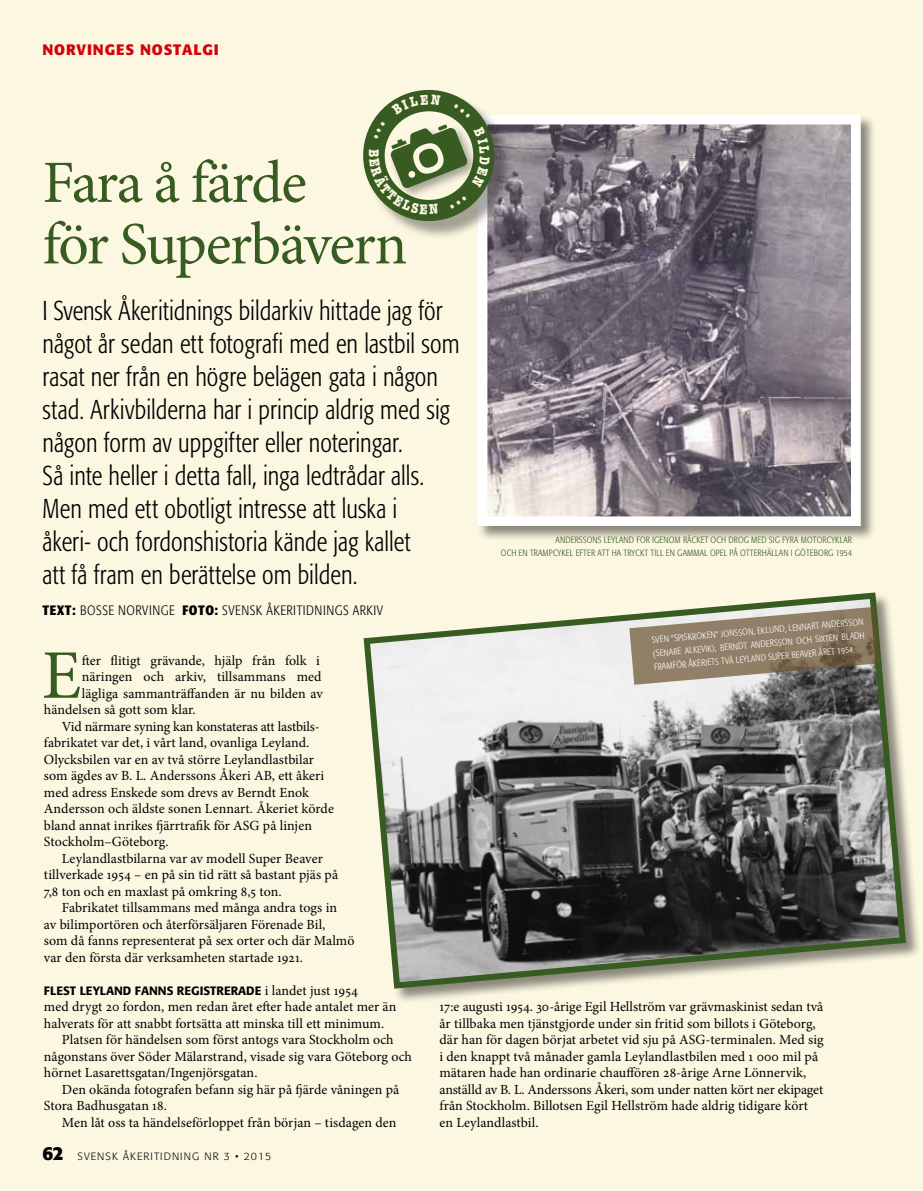
<style>
.page{position:relative;width:923px;height:1191px;background:#fcf7e1}
.page>*{position:absolute;margin:0;border:0;box-sizing:border-box;transform-origin:0 0}
.t1{font:69.6px "Minion Pro";color:#375b21}
.t2{font:60px/61.5px "Minion Pro";letter-spacing:-.035em;color:#375b21}
.t3{font:300 27px/33px "Formata OT Condenced";letter-spacing:.005em;color:#000001;scale:.93 1}
.t4{font:700 15px "Formata OT";letter-spacing:.055em;color:#d3030b}
.t5{font:13.95px/16.5px "Minion Pro";color:#000001}
.t6{font:300 13.5px "Formata OT Condenced";letter-spacing:.04em;color:#000001}
.t7{font:500 12px "Formata OT";color:#000001}
.t8{font:300 10.5px "Formata OT";letter-spacing:.1em;color:#000001}
.t9{font:300 9px/13.5px "Formata OT Condenced";color:#fff;text-align:justify}
.t10{font:300 9px/13.5px "Formata OT Condenced";letter-spacing:.015em;color:#375b21;text-align:right}
.s1{font-weight:700}
.s2{font-family:"Minion Pro";font-weight:400;font-size:13.95px}
.s3{font-weight:700;font-size:18.75px}
</style>
<div class="page">
<div style="left:363px;top:591px;width:557px;height:412px;background:#000001;opacity:.45"></div>
<svg style="left:363px;top:591px;width:546px;height:401px"></svg>
<div style="left:477px;top:114px;width:399px;height:428px;background:#000001;opacity:.45"></div>
<img style="left:489px;top:126px;width:360px;height:389px">
<div style="left:478px;top:115px;width:382px;height:411px;border:10px solid #fff"></div>
<svg style="left:629px;top:607px;width:251px;height:78px;background:#928773"></svg>
<div style="left:365px;top:92px;width:147px;height:147px;background:#000001;opacity:.35"></div>
<div style="left:363px;top:90px;width:131px;height:131px;background:#375b21;border-radius:50%"></div>
<svg style="left:369px;top:94px;width:121px;height:120px"></svg>
<p class="t4" style="left:43px;top:40px;width:178px">NORVINGES NOSTALGI</p>
<h2 class="t2" style="left:43px;top:152px;width:366px">Fara å färde<br>för Superbävern</h2>
<p class="t3" style="left:43px;top:295px;width:450px">I Svensk Åkeritidnings bildarkiv hittade jag för något år sedan ett fotografi med en lastbil som rasat ner från en högre belägen gata i någon stad. Arkivbilderna har i princip aldrig med sig någon form av uppgifter eller noteringar.<br>Så inte heller i detta fall, inga ledtrådar alls.<br>Men med ett obotligt intresse att luska i<br>åkeri- och fordonshistoria kände jag kallet<br>att få fram en berättelse om bilden.</p>
<p class="t6" style="left:43px;top:603px;width:342px"><span class="s1">TEXt:</span> bosse norvinge <span class="s1">foto:</span> Svensk åkeritidnings arkiv</p>
<p class="t10" style="left:501px;top:533px;width:352px">Anderssons Leyland for igenom räcket och drog med sig fyra motorcyklar<br>och en trampcykel efter att ha tryckt till en gammal Opel på Otterhällan i Göteborg 1954</p>
<h1 class="t1" style="left:42px;top:629px;width:41px">E</h1>
<p class="t5" style="left:82px;top:652px;width:240px">fter flitigt grävande, hjälp från folk i</p>
<p class="t5" style="left:82px;top:668px;width:241px">näringen och arkiv, tillsammans med</p>
<p class="t5" style="left:82px;top:685px;width:243px">lägliga sammanträffanden är nu bilden av</p>
<p class="t5" style="left:44px;top:701px;width:153px">händelsen så gott som klar.</p>
<p class="t5" style="left:62px;top:718px;width:259px">Vid närmare syning kan konstateras att lastbils-</p>
<p class="t5" style="left:44px;top:734px;width:267px">fabrikatet var det, i vårt land, ovanliga Leyland.</p>
<p class="t5" style="left:44px;top:751px;width:272px">Olycksbilen var en av två större Leylandlastbilar</p>
<p class="t5" style="left:44px;top:767px;width:282px">som ägdes av B. L. Anderssons Åkeri AB, ett åkeri</p>
<p class="t5" style="left:44px;top:784px;width:267px">med adress Enskede som drevs av Berndt Enok</p>
<p class="t5" style="left:44px;top:800px;width:291px">Andersson och äldste sonen Lennart. Åkeriet körde</p>
<p class="t5" style="left:44px;top:817px;width:269px">bland annat inrikes fjärrtrafik för ASG på linjen</p>
<p class="t5" style="left:44px;top:833px;width:126px">Stockholm–Göteborg.</p>
<p class="t5" style="left:62px;top:850px;width:262px">Leylandlastbilarna var av modell Super Beaver</p>
<p class="t5" style="left:44px;top:866px;width:296px">tillverkade 1954 – en på sin tid rätt så bastant pjäs på</p>
<p class="t5" style="left:44px;top:883px;width:239px">7,8 ton och en maxlast på omkring 8,5 ton.</p>
<p class="t5" style="left:62px;top:899px;width:277px">Fabrikatet tillsammans med många andra togs in</p>
<p class="t5" style="left:44px;top:916px;width:283px">av bilimportören och återförsäljaren Förenade Bil,</p>
<p class="t5" style="left:44px;top:932px;width:312px">som då fanns representerat på sex orter och där Malmö</p>
<p class="t5" style="left:44px;top:949px;width:260px">var den första där verksamheten startade 1921.</p>
<p class="t7" style="left:44px;top:983px;width:315px">FLEST LEYLAND FANNS REGISTRERADE <span class="s2">i landet just 1954</span></p>
<p class="t5" style="left:44px;top:998px;width:354px">med drygt 20 fordon, men redan året efter hade antalet mer än</p>
<p class="t5" style="left:44px;top:1015px;width:342px">halverats för att snabbt fortsätta att minska till ett minimum.</p>
<p class="t5" style="left:62px;top:1031px;width:333px">Platsen för händelsen som först antogs vara Stockholm och</p>
<p class="t5" style="left:44px;top:1048px;width:370px">någonstans över Söder Mälarstrand, visade sig vara Göteborg och</p>
<p class="t5" style="left:44px;top:1064px;width:215px">hörnet Lasarettsgatan/Ingenjörsgatan.</p>
<p class="t5" style="left:62px;top:1081px;width:339px">Den okända fotografen befann sig här på fjärde våningen på</p>
<p class="t5" style="left:44px;top:1097px;width:124px">Stora Badhusgatan 18.</p>
<p class="t5" style="left:62px;top:1114px;width:336px">Men låt oss ta händelseförloppet från början – tisdagen den</p>
<p class="t8" style="left:43px;top:1150px;width:230px"><span class="s3">62</span> SVENSK ÅKERITIDNING NR 3 • 2015</p>
<p class="t9" style="left:651px;top:633px;width:214px;rotate:-5deg">Sven ”Spiskroken” Jonsson, Ekl und, Lennart Andersson (senare Al kevik), Berndt Andersson och Sixten Bla dh framför åkeriets två Leyla nd Super Beaver året 1954.</p>
<p class="t5" style="left:439px;top:998px;width:386px">17:e augusti 1954. 30-årige Egil Hellström var grävmaskinist sedan två år tillbaka men tjänstgjorde under sin fritid som billots i Göteborg, där han för dagen börjat arbetet vid sju på ASG-terminalen. Med sig i den knappt två månader gamla Leylandlastbilen med 1 000 mil på mätaren hade han ordinarie chauffören 28-årige Arne Lönnervik, anställd av B. L. Anderssons Åkeri, som under natten kört ner ekipaget från Stockholm. Billotsen Egil Hellström hade aldrig tidigare kört en Leylandlastbil.</p>
</div>
